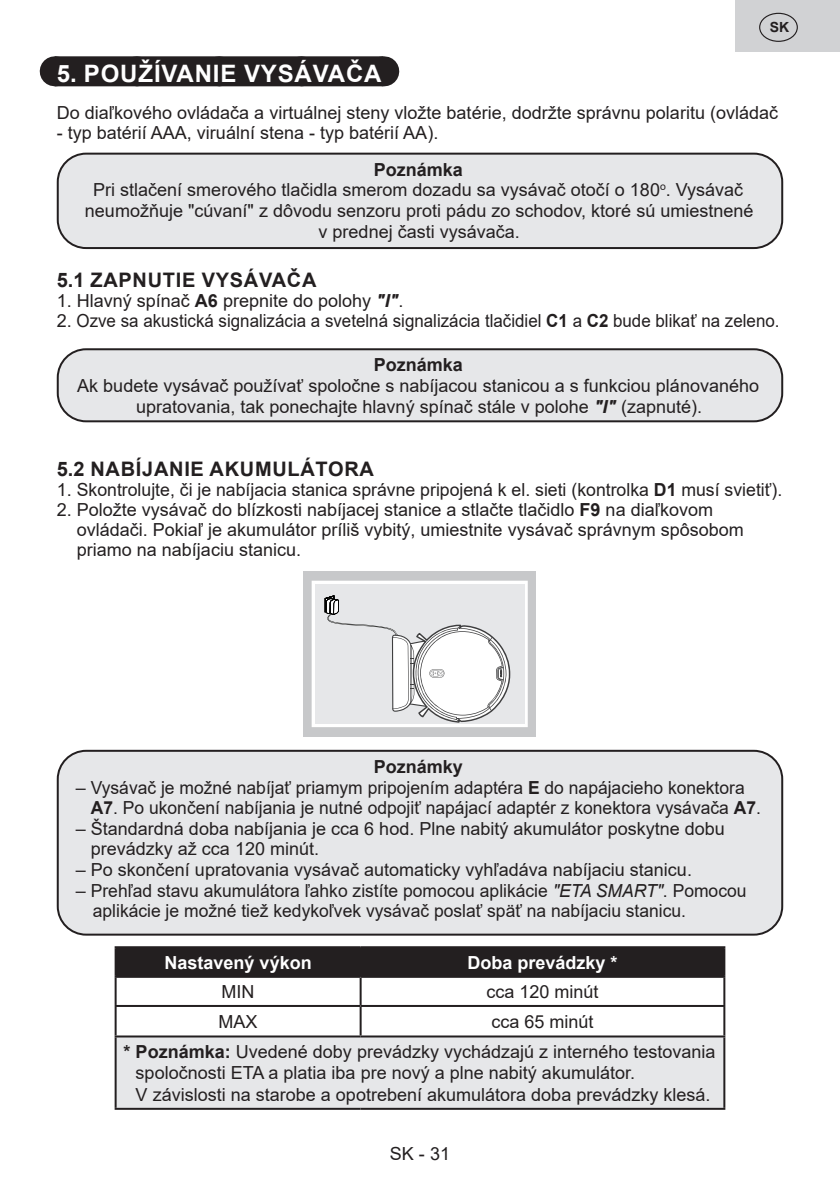
<style>
.page{position:relative;width:840px;height:1191px;background:#fff}
.page>*{position:absolute;margin:0;border:0;box-sizing:border-box;transform-origin:0 0}
.Grafický_nadpis_ETA{font:700 24px "Arial";letter-spacing:.035em;color:#fff}
._2_Podnadpis{font:700 20px "Arial";letter-spacing:.035em;color:#231f20}
._3_Text{font:700 20px "Arial";letter-spacing:.035em;color:#231f20}
._3_Text-2{font:18px/20.6px "Arial";color:#231f20}
._3_Text-3{font:700 18px "Arial";color:#fff}
.t1{font:700 18px "Arial";color:#231f20}
.t2{font:700 14px "Arial";color:#231f20}
.s1{font-weight:700}
.s2{font-weight:700;font-style:italic}
.s3{font-style:italic}
</style>
<div class="page">
<div style="left:735px;top:0;width:104px;height:51px;background:#d1d2d4"></div>
<div style="left:758px;top:13px;width:39px;height:29px;border:1px solid #231f20;border-radius:50%"></div>
<div style="left:55px;top:56px;width:328px;height:30px;background:#231f20"></div>
<svg style="left:137px;top:56px;width:205px;height:1px"></svg>
<hr style="left:383px;top:56px;width:1px;height:30px;background:#231f20">
<div style="left:58px;top:154px;width:723px;height:94px;background:#e6e7e9;border-radius:28px"></div>
<div style="left:57px;top:153px;width:725px;height:96px;border:2px solid #231f20;border-radius:28px"></div>
<div style="left:58px;top:349px;width:723px;height:72px;background:#e6e7e9;border-radius:28px"></div>
<div style="left:57px;top:348px;width:725px;height:74px;border:2px solid #231f20;border-radius:28px"></div>
<div style="left:303px;top:571px;width:232px;height:165px;background:#c7c8ca"></div>
<svg style="left:311px;top:580px;width:216px;height:147px;background:#e4e5e6"></svg>
<div style="left:58px;top:751px;width:723px;height:183px;background:#e6e7e9;border-radius:28px"></div>
<div style="left:57px;top:750px;width:725px;height:185px;border:2px solid #231f20;border-radius:28px"></div>
<div style="left:116px;top:948px;width:607px;height:27px;background:#231f20"></div>
<div style="left:115px;top:1036px;width:609px;height:72px;background:#e6e7e9"></div>
<hr style="left:114px;top:946px;width:246px;height:2px;background:#231f20">
<hr style="left:114px;top:948px;width:2px;height:27px;background:#231f20">
<hr style="left:360px;top:946px;width:365px;height:2px;background:#231f20">
<hr style="left:359px;top:948px;width:2px;height:27px;background:#231f20">
<hr style="left:723px;top:948px;width:2px;height:27px;background:#231f20">
<hr style="left:114px;top:975px;width:246px;height:2px;background:#231f20">
<hr style="left:114px;top:977px;width:2px;height:28px;background:#231f20">
<hr style="left:360px;top:975px;width:365px;height:2px;background:#231f20">
<hr style="left:359px;top:977px;width:2px;height:28px;background:#231f20">
<hr style="left:723px;top:977px;width:2px;height:28px;background:#231f20">
<hr style="left:114px;top:1005px;width:246px;height:2px;background:#231f20">
<hr style="left:114px;top:1007px;width:2px;height:28px;background:#231f20">
<hr style="left:360px;top:1005px;width:365px;height:2px;background:#231f20">
<hr style="left:359px;top:1007px;width:2px;height:28px;background:#231f20">
<hr style="left:723px;top:1007px;width:2px;height:28px;background:#231f20">
<hr style="left:114px;top:1035px;width:246px;height:2px;background:#231f20">
<hr style="left:114px;top:1037px;width:2px;height:70px;background:#231f20">
<hr style="left:360px;top:1035px;width:365px;height:2px;background:#231f20">
<hr style="left:723px;top:1037px;width:2px;height:70px;background:#231f20">
<hr style="left:114px;top:1107px;width:246px;height:2px;background:#231f20">
<hr style="left:360px;top:1107px;width:365px;height:2px;background:#231f20">
<p class="t2" style="left:769px;top:17px;width:21px">SK</p>
<p class="Grafický_nadpis_ETA" style="left:57px;top:56px;width:326px">5. POUŽÍVANIE VYSÁVAČA</p>
<p class="_3_Text-2" style="left:57px;top:102px;width:722px">Do diaľkového ovládača a virtuálnej steny vložte batérie, dodržte správnu polaritu (ovládač</p>
<p class="_3_Text-2" style="left:57px;top:122px;width:383px">- typ batérií AAA, viruální stena - typ batérií AA).</p>
<p class="t1" style="left:373px;top:157px;width:91px">Poznámka</p>
<p class="_3_Text-2" style="left:85px;top:180px;width:669px;text-align:center">Pri stlačení smerového tlačidla smerom dozadu sa vysávač otočí o 180<sup>o</sup>. Vysávač neumožňuje "cúvaní" z dôvodu senzoru proti pádu zo schodov, ktoré sú umiestnené v prednej časti vysávača.</p>
<p class="_3_Text" style="left:57px;top:265px;width:261px">5.1 ZAPNUTIE VYSÁVAČA</p>
<p class="_3_Text-2" style="left:57px;top:290px;width:348px">1. Hlavný spínač <span class="s1">A6</span> prepnite do polohy <span class="s2">"I"</span>.</p>
<p class="_3_Text-2" style="left:57px;top:310px;width:724px">2. Ozve sa akustická signalizácia a svetelná signalizácia tlačidiel <span class="s1">C1</span> a <span class="s1">C2</span> bude blikať na zeleno.</p>
<p class="t1" style="left:373px;top:352px;width:91px">Poznámka</p>
<p class="_3_Text-2" style="left:77px;top:375px;width:683px;text-align:center">Ak budete vysávač používať spoločne s nabíjacou stanicou a s funkciou plánovaného upratovania, tak ponechajte hlavný spínač stále v polohe <span class="s2">"I"</span> (zapnuté).</p>
<p class="_2_Podnadpis" style="left:57px;top:455px;width:318px">5.2 NABÍJANIE AKUMULÁTORA</p>
<p class="_3_Text-2" style="left:57px;top:479px;width:726px">1. Skontrolujte, či je nabíjacia stanica správne pripojená k el. sieti (kontrolka <span class="s1">D1</span> musí svietiť).</p>
<p class="_3_Text-2" style="left:77px;top:500px;width:668px;line-height:20px;text-indent:-20px">2. Položte vysávač do blízkosti nabíjacej stanice a stlačte tlačidlo <span class="s1">F9</span> na diaľkovom ovládači. Pokiaľ je akumulátor príliš vybitý, umiestnite vysávač správnym spôsobom priamo na nabíjaciu stanicu.</p>
<p class="t1" style="left:373px;top:754px;width:91px">Poznámky</p>
<p class="_3_Text-2" style="left:91px;top:777px;width:671px;text-indent:-15px">– Vysávač je možné nabíjať priamym pripojením adaptéra <span class="s1">E</span> do napájacieho konektora<br><span class="s1">A7</span>. Po ukončení nabíjania je nutné odpojiť napájací adaptér z konektora vysávača <span class="s1">A7</span>.</p>
<p class="_3_Text-2" style="left:91px;top:818px;width:635px;text-indent:-15px">– Štandardná doba nabíjania je cca 6 hod. Plne nabitý akumulátor poskytne dobu prevádzky až cca 120 minút.</p>
<p class="_3_Text-2" style="left:76px;top:859px;width:617px">– Po skončení upratovania vysávač automaticky vyhľadáva nabíjaciu stanicu.</p>
<p class="_3_Text-2" style="left:93px;top:880px;width:654px;text-indent:-17px">– Prehľad stavu akumulátora ľahko zistíte pomocou aplikácie <span class="s3">"ETA SMART"</span>. Pomocou aplikácie je možné tiež kedykoľvek vysávač poslať späť na nabíjaciu stanicu.</p>
<p class="_3_Text-3" style="left:164px;top:949px;width:149px">Nastavený výkon</p>
<p class="_3_Text-3" style="left:467px;top:949px;width:152px">Doba prevádzky *</p>
<p class="_3_Text-2" style="left:221px;top:981px;width:34px">MIN</p>
<p class="_3_Text-2" style="left:486px;top:981px;width:114px">cca 120 minút</p>
<p class="_3_Text-2" style="left:218px;top:1011px;width:41px">MAX</p>
<p class="_3_Text-2" style="left:491px;top:1011px;width:104px">cca 65 minút</p>
<p class="_3_Text-2" style="left:136px;top:1040px;width:581px;line-height:21.6px;text-indent:-12px"><span class="s1">* Poznámka:</span> Uvedené doby prevádzky vychádzajú z interného testovania spoločnosti ETA a platia iba pre nový a plne nabitý akumulátor.<br>V závislosti na starobe a opotrebení akumulátora doba prevádzky klesá.</p>
<p class="_3_Text-2" style="left:390px;top:1143px;width:62px">SK - 31</p>
</div>
